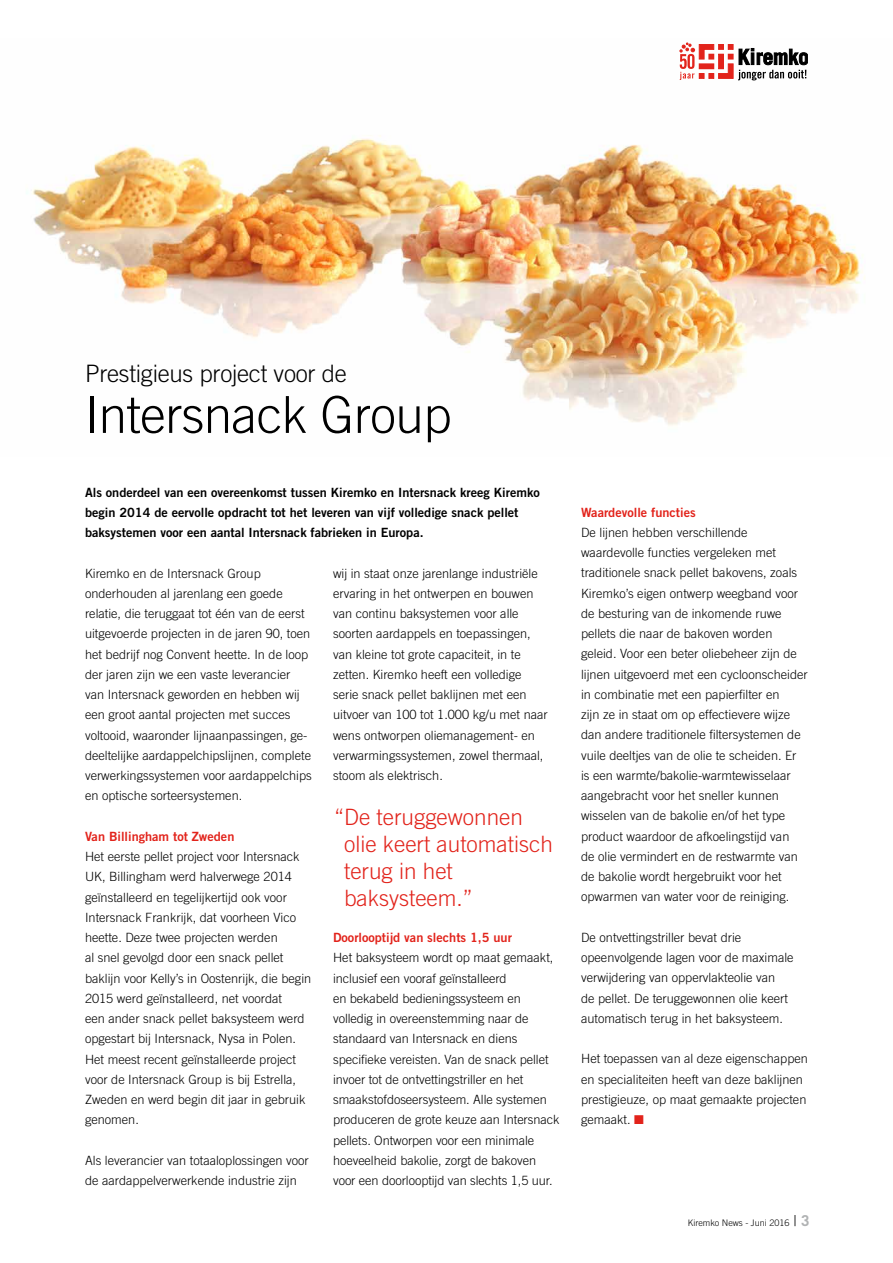
<style>
.page{position:relative;width:893px;height:1263px;background:#fff}
.page>*{position:absolute;margin:0;border:0;box-sizing:border-box;transform-origin:0 0}
.t1{font:300 51px "Trade Gothic LT Std";letter-spacing:-.01em;color:#000}
.t2{font:300 24px "Trade Gothic LT Std";letter-spacing:-.01em;color:#000}
.t3{font:300 22.5px/27px "Trade Gothic LT Std";color:#e2231b}
.t4{font:300 12.75px/20.2px "Trade Gothic LT Std";color:#000}
.t5{font:12.75px/20.2px "Trade Gothic LT Std Bd 2";color:#000}
.t6{font:12.75px "Trade Gothic LT Std Bd 2";color:#e2231b}
.t7{font:300 9px "Trade Gothic LT Std";color:#000}
.s1{color:#e2231b}
.s2{font-size:15px}
.s3{font-weight:700;font-size:15px;color:#b1b3b4}
</style>
<div class="page">
<img style="left:26px;top:42px;width:839px;height:384px">
<svg style="left:680px;top:43px;width:128px;height:37px"></svg>
<h2 class="t2" style="left:85px;top:359px;width:263px">Prestigieus project voor de</h2>
<h1 class="t1" style="left:85px;top:384px;width:368px">Intersnack Group</h1>
<p class="t5" style="left:85px;top:482px;width:456px">Als onderdeel van een overeenkomst tussen Kiremko en Intersnack kreeg Kiremko begin 2014 de eervolle opdracht tot het leveren van vijf volledige snack pellet baksystemen voor een aantal Intersnack fabrieken in Europa.</p>
<p class="t4" style="left:85px;top:563px;width:228px">Kiremko en de Intersnack Group onderhouden al jarenlang een goede relatie, die teruggaat tot één van de eerst uitgevoerde projecten in de jaren 90, toen het bedrijf nog Convent heette. In de loop der jaren zijn we een vaste leverancier van Intersnack geworden en hebben wij een groot aantal projecten met succes voltooid, waaronder lijnaanpassingen, ge&shy;deeltelijke aardappelchipslijnen, complete verwerkingssystemen voor aardappelchips en optische sorteersystemen.</p>
<p class="t6" style="left:85px;top:828px;width:151px">Van Billingham tot Zweden</p>
<p class="t4" style="left:85px;top:846px;width:228px">Het eerste pellet project voor Intersnack UK, Billingham werd halverwege 2014 geïnstalleerd en tegelijkertijd ook voor Intersnack Frankrijk, dat voorheen Vico heette. Deze twee projecten werden<br>al snel gevolgd door een snack pellet baklijn voor Kelly’s in Oostenrijk, die begin 2015 werd geïnstalleerd, net voordat<br>een ander snack pellet baksysteem werd opgestart bij Intersnack, Nysa in Polen.<br>Het meest recent geïnstalleerde project voor de Intersnack Group is bij Estrella, Zweden en werd begin dit jaar in gebruik genomen.</p>
<p class="t4" style="left:85px;top:1150px;width:225px">Als leverancier van totaaloplossingen voor de aardappelverwerkende industrie zijn</p>
<p class="t4" style="left:333px;top:563px;width:216px">wij in staat onze jarenlange industriële ervaring in het ontwerpen en bouwen van continu baksystemen voor alle soorten aardappels en toepassingen, van kleine tot grote capaciteit, in te zetten. Kiremko heeft een volledige serie snack pellet baklijnen met een uitvoer van 100 tot 1.000 kg/u met naar wens ontworpen oliemanagement- en verwarmingssystemen, zowel thermaal, stoom als elektrisch.</p>
<h3 class="t3" style="left:344px;top:803px;width:210px;text-indent:-10px">“De teruggewonnen olie keert automatisch terug in het baksysteem.”</h3>
<p class="t6" style="left:333px;top:929px;width:180px">Doorlooptijd van slechts 1,5 uur</p>
<p class="t4" style="left:333px;top:947px;width:228px">Het baksysteem wordt op maat gemaakt, inclusief een vooraf geïnstalleerd<br>en bekabeld bedieningssysteem en volledig in overeenstemming naar de standaard van Intersnack en diens specifieke vereisten. Van de snack pellet invoer tot de ontvettingstriller en het smaakstofdoseersysteem. Alle systemen produceren de grote keuze aan Intersnack pellets. Ontworpen voor een minimale hoeveelheid bakolie, zorgt de bakoven voor een doorlooptijd van slechts 1,5 uur.</p>
<p class="t6" style="left:581px;top:504px;width:116px">Waardevolle functies</p>
<p class="t4" style="left:581px;top:522px;width:228px">De lijnen hebben verschillende waardevolle functies vergeleken met traditionele snack pellet bakovens, zoals Kiremko’s eigen ontwerp weegband voor de besturing van de inkomende ruwe pellets die naar de bakoven worden geleid. Voor een beter oliebeheer zijn de lijnen uitgevoerd met een cycloonscheider in combinatie met een papierfilter en<br>zijn ze in staat om op effectievere wijze dan andere traditionele filtersystemen de vuile deeltjes van de olie te scheiden. Er is een warmte/bakolie-warmtewisselaar aangebracht voor het sneller kunnen wisselen van de bakolie en/of het type product waardoor de afkoelingstijd van<br>de olie vermindert en de restwarmte van de bakolie wordt hergebruikt voor het opwarmen van water voor de reiniging.</p>
<p class="t4" style="left:581px;top:927px;width:214px">De ontvettingstriller bevat drie opeenvolgende lagen voor de maximale verwijdering van oppervlakteolie van<br>de pellet. De teruggewonnen olie keert automatisch terug in het baksysteem.</p>
<p class="t4" style="left:581px;top:1048px;width:228px">Het toepassen van al deze eigenschappen en specialiteiten heeft van deze baklijnen prestigieuze, op maat gemaakte projecten gemaakt. <span class="s1">■</span></p>
<p class="t7" style="left:688px;top:1217px;width:123px">Kiremko News - Juni 2016 <span class="s2">|</span> <span class="s3">3</span></p>
</div>
